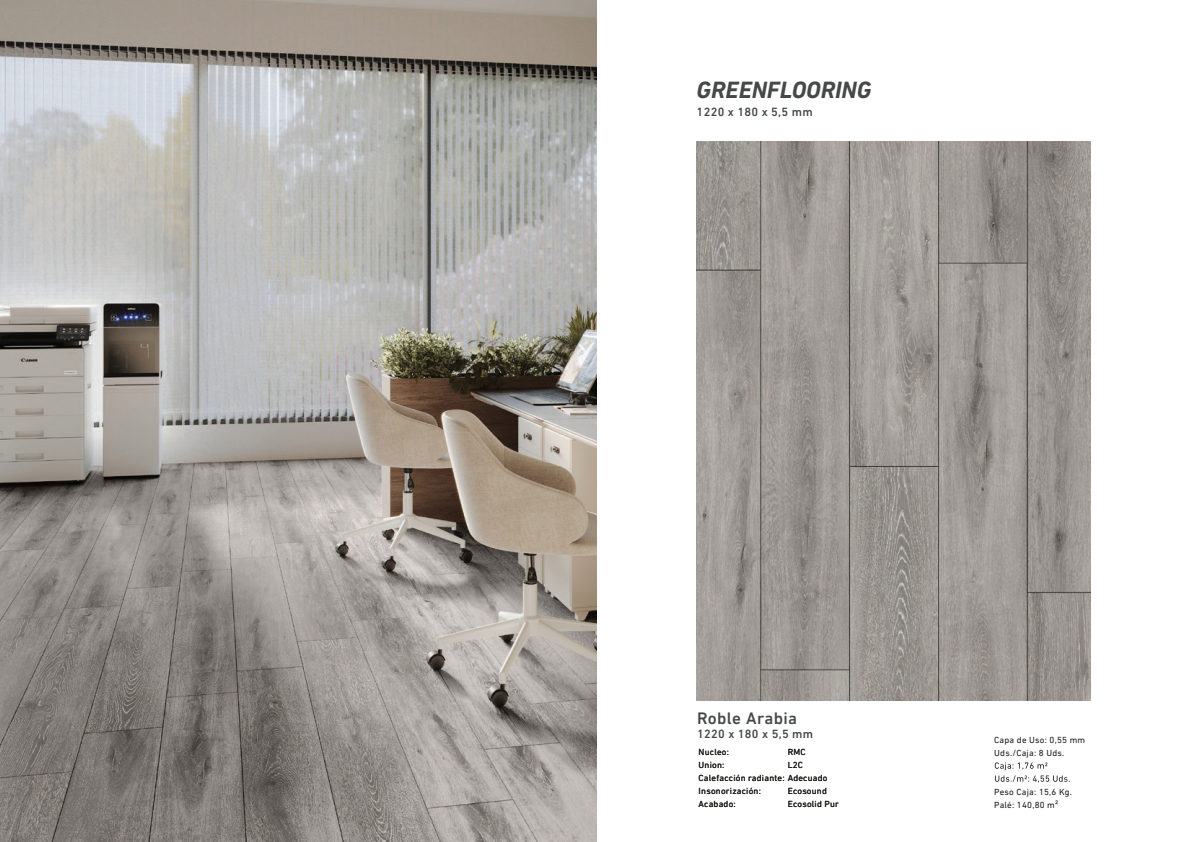
<style>
.page{position:relative;width:1191px;height:842px;background:#fff}
.page>*{position:absolute;margin:0;border:0;box-sizing:border-box;transform-origin:0 0}
.t1{font:italic 700 24px "DIN Next LT Pro";color:#444947}
.t2{font:500 17px "DIN Next LT Pro";letter-spacing:.025em;color:#444947}
.t3{font:500 12.2px "DIN Next LT Pro";letter-spacing:.025em;color:#444947}
.t4{font:9px/13px "DIN Next LT Pro";letter-spacing:.025em;color:#1a1a18}
</style>
<div class="page">
<svg style="left:994px;top:762px;width:75px;height:21px"></svg>
<img style="left:696px;top:142px;width:394px;height:558px">
<img style="left:0;top:0;width:596px;height:841px">
<h1 class="t1" style="left:696px;top:77px;width:176px">GREENFLOORING</h1>
<h3 class="t3" style="left:696px;top:105px;width:118px">1220 x 180 x 5,5 mm</h3>
<h2 class="t2" style="left:697px;top:708px;width:102px">Roble Arabia</h2>
<h3 class="t3" style="left:697px;top:727px;width:118px">1220 x 180 x 5,5 mm</h3>
<p class="t4" style="left:698px;top:745px;width:32px">Nucleo:</p>
<p class="t4" style="left:787px;top:745px;width:19px">RMC</p>
<p class="t4" style="left:698px;top:758px;width:27px">Union:</p>
<p class="t4" style="left:698px;top:758px;width:130px;text-indent:89px">L2C<br>Calefacción radiante: Adecuado<br>Insonorización:</p>
<p class="t4" style="left:787px;top:784px;width:41px">Ecosound</p>
<p class="t4" style="left:698px;top:797px;width:39px">Acabado:</p>
<p class="t4" style="left:787px;top:797px;width:53px">Ecosolid Pur</p>
<p class="t4" style="left:994px;top:733px;width:92px">Capa de Uso: 0,55 mm<br>Uds./Caja: 8 Uds.</p>
<p class="t4" style="left:994px;top:785px;width:79px">Peso Caja: 15,6 Kg.<br>Palé: 140,80 m²</p>
</div>
